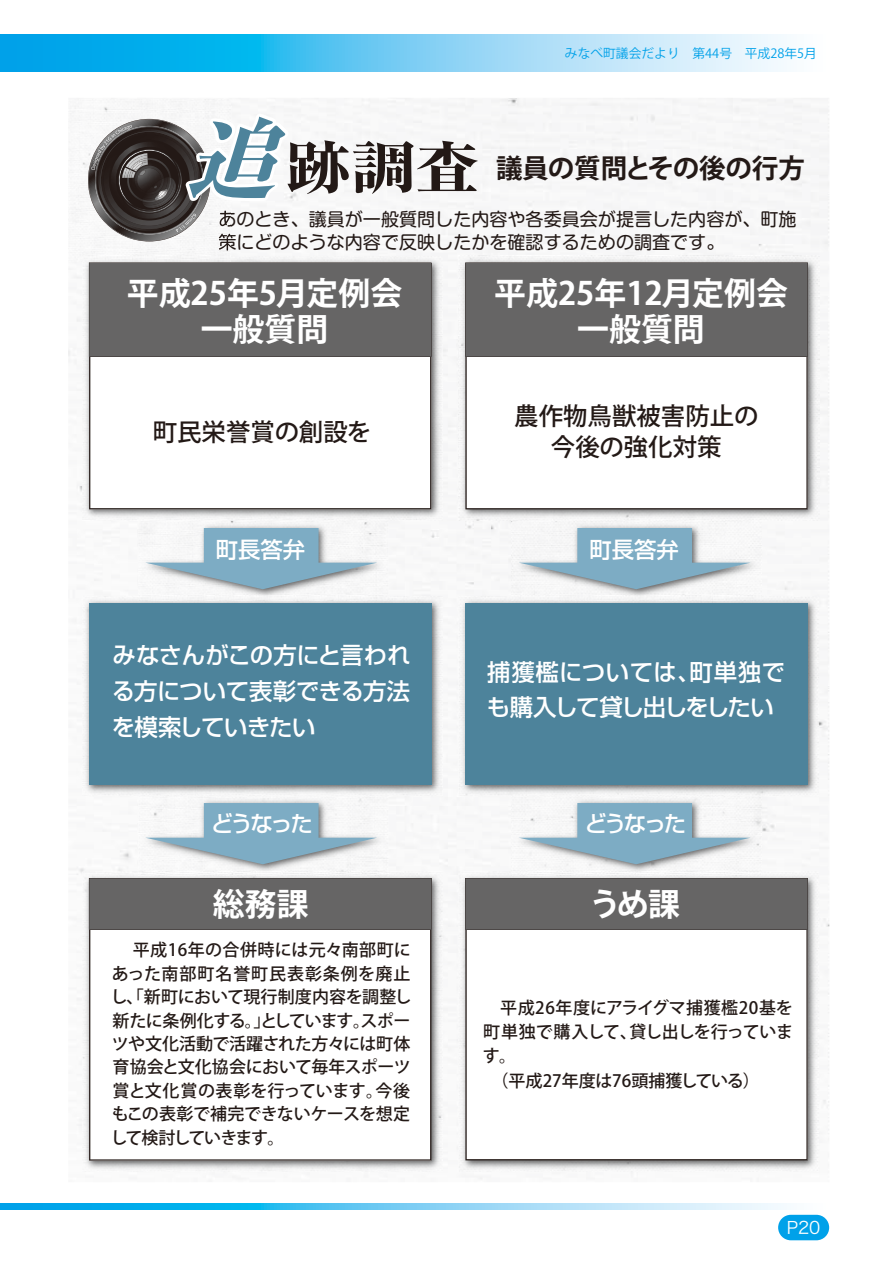
<style>
.page{position:relative;width:893px;height:1263px;background:#fff}
.page>*{position:absolute;margin:0;border:0;box-sizing:border-box;transform-origin:0 0}
.t1{font:800 57.45px "Ryumin Pro";color:#231916;scale:1.15 1}
.t2{font:700 31.95px/36.2px "Koz Go Pro";color:#fff;text-align:center}
.t3{font:700 26.55px "Koz Go Pro";letter-spacing:-.01em;color:#231916}
.t4{font:500 24.45px/32px "Koz Go Pro";color:#231916;text-align:center}
.t5{font:500 23.4px/36.2px "Shin Go Pro";letter-spacing:-.02em;color:#fff;text-align:justify}
.t6{font:500 22.35px "Shin Go Pro";letter-spacing:-.1em;color:#fff}
.t7{font:18px/23.4px "Shin M Go Pro";color:#231916}
.t8{font:500 16.95px/23.4px "Koz Go Pro";letter-spacing:-.005em;color:#231916;text-align:right}
.t9{font:500 16.95px/23.4px "Koz Go Pro";letter-spacing:-.025em;color:#231916}
.t10{font:500 16.95px "Koz Go Pro";letter-spacing:.04em;color:#231916}
.t11{font:16.95px "Hira Kaku Pro W3";color:#fff}
.t12{font:12.75px "Koz Go Pro";color:#00a1e9}
.s1{font-style:italic;font-size:89.4px;color:#fff}
</style>
<div class="page">
<svg style="left:0;top:34px;width:787px;height:38px;background:#69cbf3"></svg>
<svg style="left:0;top:1203px;width:787px;height:7px;background:#69cbf3"></svg>
<img style="left:68px;top:98px;width:761px;height:1081px">
<img style="left:82px;top:871px;width:361px;height:301px">
<svg style="left:89px;top:929px;width:342px;height:232px"></svg>
<div style="left:89px;top:878px;width:343px;height:51px;background:#666565"></div>
<img style="left:459px;top:256px;width:360px;height:265px">
<svg style="left:465px;top:356px;width:343px;height:153px"></svg>
<img style="left:459px;top:871px;width:360px;height:301px">
<svg style="left:465px;top:929px;width:343px;height:231px"></svg>
<div style="left:465px;top:878px;width:343px;height:51px;background:#666565"></div>
<img style="left:82px;top:256px;width:361px;height:265px">
<svg style="left:89px;top:356px;width:342px;height:153px"></svg>
<img style="left:459px;top:596px;width:360px;height:200px">
<div style="left:465px;top:603px;width:343px;height:182px;background:#4d839b"></div>
<img style="left:82px;top:596px;width:361px;height:200px">
<div style="left:89px;top:603px;width:342px;height:182px;background:#4d839b"></div>
<div style="left:465px;top:263px;width:343px;height:93px;background:#666565"></div>
<div style="left:89px;top:263px;width:343px;height:93px;background:#666565"></div>
<img style="left:138px;top:796px;width:250px;height:79px">
<svg style="left:145px;top:803px;width:232px;height:61px"></svg>
<img style="left:512px;top:796px;width:250px;height:79px">
<svg style="left:519px;top:803px;width:232px;height:61px"></svg>
<img style="left:138px;top:521px;width:250px;height:79px">
<svg style="left:145px;top:528px;width:232px;height:61px"></svg>
<img style="left:512px;top:521px;width:250px;height:79px">
<svg style="left:519px;top:528px;width:232px;height:61px"></svg>
<img style="left:68px;top:99px;width:163px;height:163px">
<img style="left:82px;top:256px;width:149px;height:6px">
<img style="left:219px;top:241px;width:12px;height:10px">
<img style="left:80px;top:111px;width:124px;height:123px">
<svg style="left:88px;top:113px;width:201px;height:128px"></svg>
<div style="left:778px;top:1215px;width:51px;height:25px;background:#00a1e9;border-radius:13px"></div>
<p class="t12" style="left:565px;top:45px;width:253px">みなべ町議会だより　第44号　平成28年月5</p>
<h1 class="t1" style="left:183px;top:122px;width:260px"><span class="s1">追</span>跡調査</h1>
<h3 class="t3" style="left:496px;top:152px;width:310px">議員の質問とその後の行方</h3>
<p class="t7" style="left:218px;top:205px;width:580px">あのとき、議員が一般質問した内容や各委員会が提言した内容が、町施策にどのような内容で反映したかを確認するための調査です。</p>
<h2 class="t2" style="left:127px;top:277px;width:277px">平成25年5月定例会一般質問</h2>
<h3 class="t4" style="left:153px;top:417px;width:220px">町民栄誉賞の創設を</h3>
<h3 class="t6" style="left:216px;top:531px;width:91px">町長答弁</h3>
<h3 class="t5" style="left:112px;top:634px;width:300px">みなさんがこの方にと言われる方について表彰できる方法を模索していきたい</h3>
<h3 class="t6" style="left:211px;top:805px;width:103px">どうなった</h3>
<h2 class="t2" style="left:213px;top:888px;width:97px">総務課</h2>
<p class="t8" style="left:111px;top:939px;width:302px">平成16年の合併時には元々南部町に<br>あった南部町名誉町民表彰条例を廃止し、「新町において現行制度内容を調整しとしていますスポー</p>
<p class="t8" style="left:113px;top:1009px;width:159px">新たに条例化する。」</p>
<p class="t8" style="left:112px;top:1033px;width:300px">ツや文化活動で活躍された方々には町体</p>
<p class="t8" style="left:113px;top:1056px;width:300px">育協会と文化協会において毎年スポーツ</p>
<p class="t8" style="left:375px;top:1080px;width:36px">今後</p>
<p class="t8" style="left:353px;top:1009px;width:19px">。</p>
<p class="t9" style="left:111px;top:1080px;width:301px">賞と文化賞の表彰を行っています。<br>もこの表彰で補完できないケースを想定して検討していきます。</p>
<h2 class="t2" style="left:494px;top:277px;width:295px">平成25年12月定例会一般質問</h2>
<h3 class="t4" style="left:514px;top:401px;width:246px">農作物鳥獣被害防止の今後の強化対策</h3>
<h3 class="t6" style="left:589px;top:531px;width:91px">町長答弁</h3>
<h3 class="t5" style="left:689px;top:651px;width:97px">町単独で</h3>
<h3 class="t5" style="left:487px;top:652px;width:289px;line-height:35.1px">捕獲檻については、<br>も購入して貸し出しをしたい</h3>
<h3 class="t6" style="left:585px;top:805px;width:103px">どうなった</h3>
<h2 class="t2" style="left:589px;top:888px;width:92px">うめ課</h2>
<p class="t8" style="left:500px;top:996px;width:295px;line-height:24.5px">平成26年度にアライグマ捕獲檻20基を貸し出しを行っていま</p>
<p class="t10" style="left:483px;top:1021px;width:155px">町単独で購入して、</p>
<p class="t8" style="left:483px;top:1045px;width:35px">す。</p>
<p class="t8" style="left:492px;top:1070px;width:270px">（平成27年度は76頭捕獲している(</p>
<p class="t11" style="left:787px;top:1212px;width:35px">P20</p>
</div>
